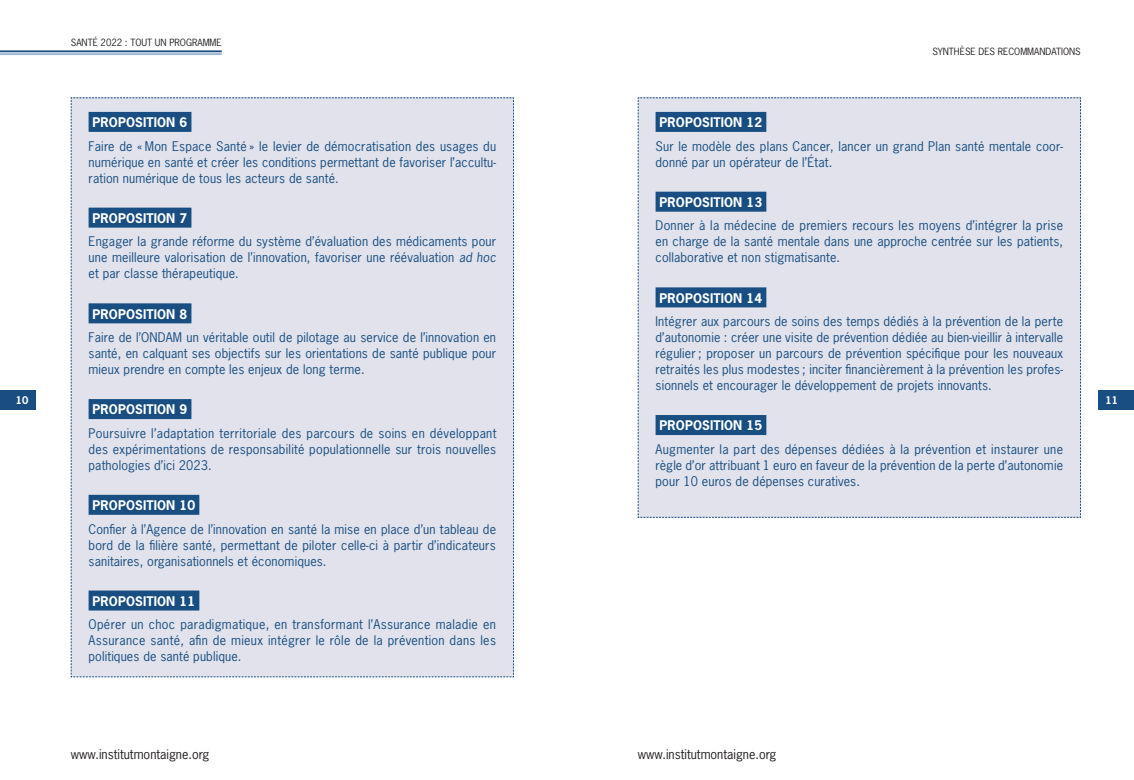
<style>
.page{position:relative;width:1134px;height:780px;background:#fff}
.page>*{position:absolute;margin:0;border:0;box-sizing:border-box;transform-origin:0 0}
.t1{font:12.5px/16px "News Gothic Std";letter-spacing:.01em;color:#184e81;text-align:justify}
.t2{font:700 12.5px "News Gothic Std";letter-spacing:.01em;color:#fff}
.t3{font:12.5px "News Gothic Std";color:#231f20}
.t4{font:700 10px "News Gothic Std";color:#fff}
.t5{font:9.38px "News Gothic Std";color:#231f20}
.s1{font-style:italic}
</style>
<div class="page">
<div style="left:0;top:390px;width:35px;height:19px;background:#184e81"></div>
<div style="left:1098px;top:390px;width:36px;height:19px;background:#184e81"></div>
<hr style="left:0;top:50px;width:222px;height:2px;background:#184e81">
<hr style="left:0;top:53px;width:222px;height:2px;background:#9db4d1">
<div style="left:71px;top:97px;width:443px;height:580px;background:#e1e2eb"></div>
<div style="left:637px;top:97px;width:444px;height:421px;background:#e1e2eb"></div>
<div style="left:89px;top:112px;width:102px;height:20px;background:#184e81"></div>
<div style="left:89px;top:208px;width:102px;height:20px;background:#184e81"></div>
<div style="left:89px;top:303px;width:102px;height:20px;background:#184e81"></div>
<div style="left:89px;top:399px;width:102px;height:20px;background:#184e81"></div>
<div style="left:89px;top:495px;width:110px;height:20px;background:#184e81"></div>
<div style="left:89px;top:590px;width:110px;height:20px;background:#184e81"></div>
<div style="left:656px;top:112px;width:110px;height:20px;background:#184e81"></div>
<div style="left:656px;top:192px;width:110px;height:20px;background:#184e81"></div>
<div style="left:656px;top:287px;width:110px;height:20px;background:#184e81"></div>
<div style="left:656px;top:415px;width:110px;height:20px;background:#184e81"></div>
<p class="t5" style="left:71px;top:37px;width:152px">SANTÉ 2022 : TOUT UN PROGRAMME</p>
<p class="t5" style="left:932px;top:45px;width:150px">SYNTHÈSE DES RECOMMANDATIONS</p>
<p class="t2" style="left:93px;top:114px;width:96px">PROPOSITION 6</p>
<p class="t1" style="left:89px;top:138px;width:409px">Faire de « Mon Espace Santé » le levier de démocratisation des usages du numérique en santé et créer les conditions permettant de favoriser l’accultu&shy;ration numérique de tous les acteurs de santé.</p>
<p class="t2" style="left:93px;top:210px;width:96px">PROPOSITION 7</p>
<p class="t1" style="left:89px;top:233px;width:409px">Engager la grande réforme du système d’évaluation des médicaments pour une meilleure valorisation de l’innovation, favoriser une réévaluation <span class="s1">ad hoc </span>et par classe thérapeutique.</p>
<p class="t2" style="left:93px;top:306px;width:96px">PROPOSITION 8</p>
<p class="t1" style="left:89px;top:329px;width:409px">Faire de l’ONDAM un véritable outil de pilotage au service de l’innovation en santé, en calquant ses objectifs sur les orientations de santé publique pour mieux prendre en compte les enjeux de long terme.</p>
<p class="t2" style="left:93px;top:401px;width:96px">PROPOSITION 9</p>
<p class="t1" style="left:89px;top:425px;width:409px">Poursuivre l’adaptation territoriale des parcours de soins en développant des expérimentations de responsabilité populationnelle sur trois nouvelles pathologies d’ici 2023.</p>
<p class="t2" style="left:93px;top:497px;width:104px">PROPOSITION 10</p>
<p class="t1" style="left:89px;top:521px;width:409px">Confier à l’Agence de l’innovation en santé la mise en place d’un tableau de bord de la filière santé, permettant de piloter celle-ci à partir d’indicateurs sanitaires, organisationnels et économiques.</p>
<p class="t2" style="left:93px;top:593px;width:104px">PROPOSITION 11</p>
<p class="t1" style="left:89px;top:616px;width:409px">Opérer un choc paradigmatique, en transformant l’Assurance maladie en Assurance santé, afin de mieux intégrer le rôle de la prévention dans les politiques de santé publique.</p>
<p class="t2" style="left:660px;top:114px;width:104px">PROPOSITION 12</p>
<p class="t1" style="left:656px;top:138px;width:409px">Sur le modèle des plans Cancer, lancer un grand Plan santé mentale coor&shy;donné par un opérateur de l’État.</p>
<p class="t2" style="left:660px;top:194px;width:104px">PROPOSITION 13</p>
<p class="t1" style="left:656px;top:218px;width:409px">Donner à la médecine de premiers recours les moyens d’intégrer la prise en charge de la santé mentale dans une approche centrée sur les patients, collaborative et non stigmatisante.</p>
<p class="t2" style="left:660px;top:290px;width:104px">PROPOSITION 14</p>
<p class="t1" style="left:656px;top:313px;width:409px">Intégrer aux parcours de soins des temps dédiés à la prévention de la perte d’autonomie : créer une visite de prévention dédiée au bien-vieillir à intervalle régulier ; proposer un parcours de prévention spécifique pour les nouveaux retraités les plus modestes ; inciter financièrement à la prévention les profes&shy;sionnels et encourager le développement de projets innovants.</p>
<p class="t2" style="left:660px;top:417px;width:104px">PROPOSITION 15</p>
<p class="t1" style="left:656px;top:441px;width:409px">Augmenter la part des dépenses dédiées à la prévention et instaurer une règle d’or attribuant 1 euro en faveur de la prévention de la perte d’autonomie pour 10 euros de dépenses curatives.</p>
<p class="t4" style="left:16px;top:393px;width:14px">10</p>
<p class="t4" style="left:1106px;top:393px;width:14px">11</p>
<p class="t3" style="left:71px;top:746px;width:140px">www.institutmontaigne.org</p>
<p class="t3" style="left:638px;top:746px;width:140px">www.institutmontaigne.org</p>
</div>
